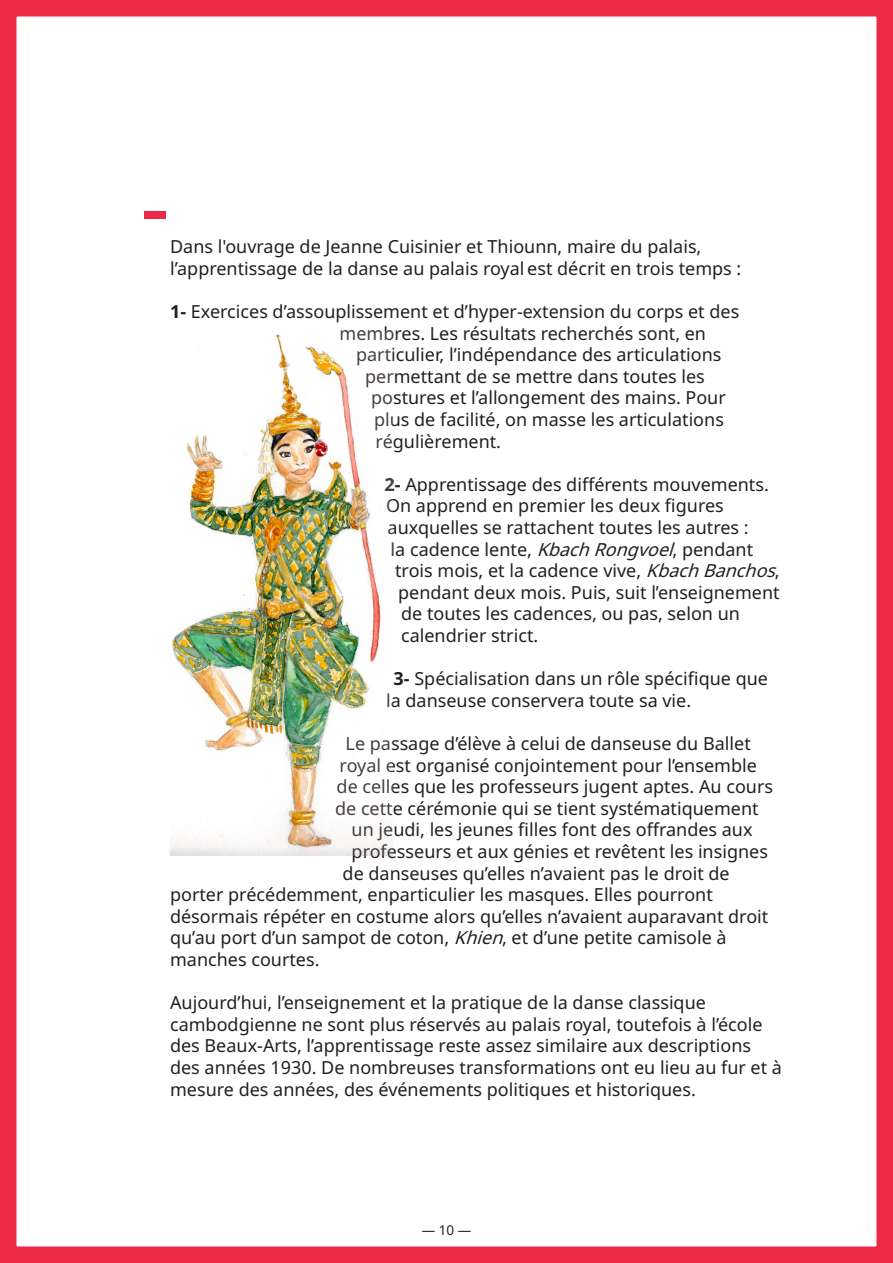
<style>
.page{position:relative;width:893px;height:1263px;background:#fff}
.page>*{position:absolute;margin:0;border:0;box-sizing:border-box;transform-origin:0 0}
.t1{font:90px "Noto Sans";color:#ed2a46}
.t2{font:18px/21.6px "Noto Sans";color:#231f20}
.t3{font:13.5px "Noto Sans";color:#231f20}
.s1{font-weight:700}
.s2{font-style:italic}
</style>
<div class="page">
<div style="left:0;top:0;width:893px;height:1263px;border:16px solid #ed2a46"></div>
<img style="left:170px;top:334px;width:222px;height:521px">
<h1 class="t1" style="left:141px;top:156px;width:30px">-</h1>
<p class="t2" style="left:170px;top:236px;width:573px">Dans l'ouvrage de Jeanne Cuisinier et Thiounn, maire du palais, l’apprentissage de la danse au palais royal est décrit en trois temps :</p>
<p class="t2" style="left:340px;top:301px;width:401px;text-indent:-170px"><span class="s1">1-</span> Exercices d’assouplissement et d’hyper-extension du corps et des membres. Les résultats recherchés sont, en</p>
<p class="t2" style="left:356px;top:344px;width:367px">particulier, l’indépendance des articulations</p>
<p class="t2" style="left:365px;top:366px;width:341px">permettant de se mettre dans toutes les</p>
<p class="t2" style="left:371px;top:387px;width:356px">postures et l’allongement des mains. Pour</p>
<p class="t2" style="left:374px;top:409px;width:351px">plus de facilité, on masse les articulations</p>
<p class="t2" style="left:376px;top:430px;width:127px">régulièrement.</p>
<p class="t2" style="left:385px;top:474px;width:386px"><span class="s1">2-</span> Apprentissage des différents mouvements.</p>
<p class="t2" style="left:386px;top:495px;width:339px">On apprend en premier les deux figures</p>
<p class="t2" style="left:388px;top:517px;width:363px">auxquelles se rattachent toutes les autres :</p>
<p class="t2" style="left:391px;top:538px;width:364px">la cadence lente, <span class="s2">KbachRongvoel</span>, pendant</p>
<p class="t2" style="left:395px;top:560px;width:391px">trois mois, et la cadence vive, <span class="s2">KbachBanchos</span>,</p>
<p class="t2" style="left:398px;top:582px;width:383px">pendant deux mois. Puis, suit l’enseignement</p>
<p class="t2" style="left:401px;top:603px;width:340px">de toutes les cadences, ou pas, selon un</p>
<p class="t2" style="left:401px;top:625px;width:139px">calendrier strict.</p>
<p class="t2" style="left:386px;top:668px;width:383px;text-indent:8px"><span class="s1">3-</span> Spécialisation dans un rôle spécifique que la danseuse conservera toute sa vie.</p>
<p class="t2" style="left:346px;top:733px;width:407px">Le passage d’élève à celui de danseuse du Ballet</p>
<p class="t2" style="left:340px;top:754px;width:419px">royal est organisé conjointement pour l’ensemble</p>
<p class="t2" style="left:337px;top:776px;width:438px">de celles que les professeurs jugent aptes. Au cours</p>
<p class="t2" style="left:335px;top:798px;width:425px">de cette cérémonie qui se tient systématiquement</p>
<p class="t2" style="left:352px;top:819px;width:402px">un jeudi, les jeunes filles font des offrandes aux</p>
<p class="t2" style="left:352px;top:841px;width:418px">professeurs et aux génies et revêtent les insignes</p>
<p class="t2" style="left:343px;top:862px;width:389px">de danseuses qu’elles n’avaient pas le droit de</p>
<p class="t2" style="left:170px;top:884px;width:544px">porter précédemment, enparticulier les masques. Elles pourront</p>
<p class="t2" style="left:170px;top:906px;width:600px">désormais répéter en costume alors qu’elles n’avaient auparavant droit</p>
<p class="t2" style="left:170px;top:927px;width:558px">qu’au port d’un sampot de coton, <span class="s2">Khien</span>, et d’une petite camisole à</p>
<p class="t2" style="left:170px;top:949px;width:151px">manches courtes.</p>
<p class="t2" style="left:170px;top:992px;width:613px">Aujourd’hui, l’enseignement et la pratique de la danse classique cambodgienne ne sont plus réservés au palais royal, toutefois à l’école des Beaux-Arts, l’apprentissage reste assez similaire aux descriptions des années 1930. De nombreuses transformations ont eu lieu au fur et à mesure des années, des événements politiques et historiques.</p>
<p class="t3" style="left:422px;top:1222px;width:51px">— 10 —</p>
</div>
